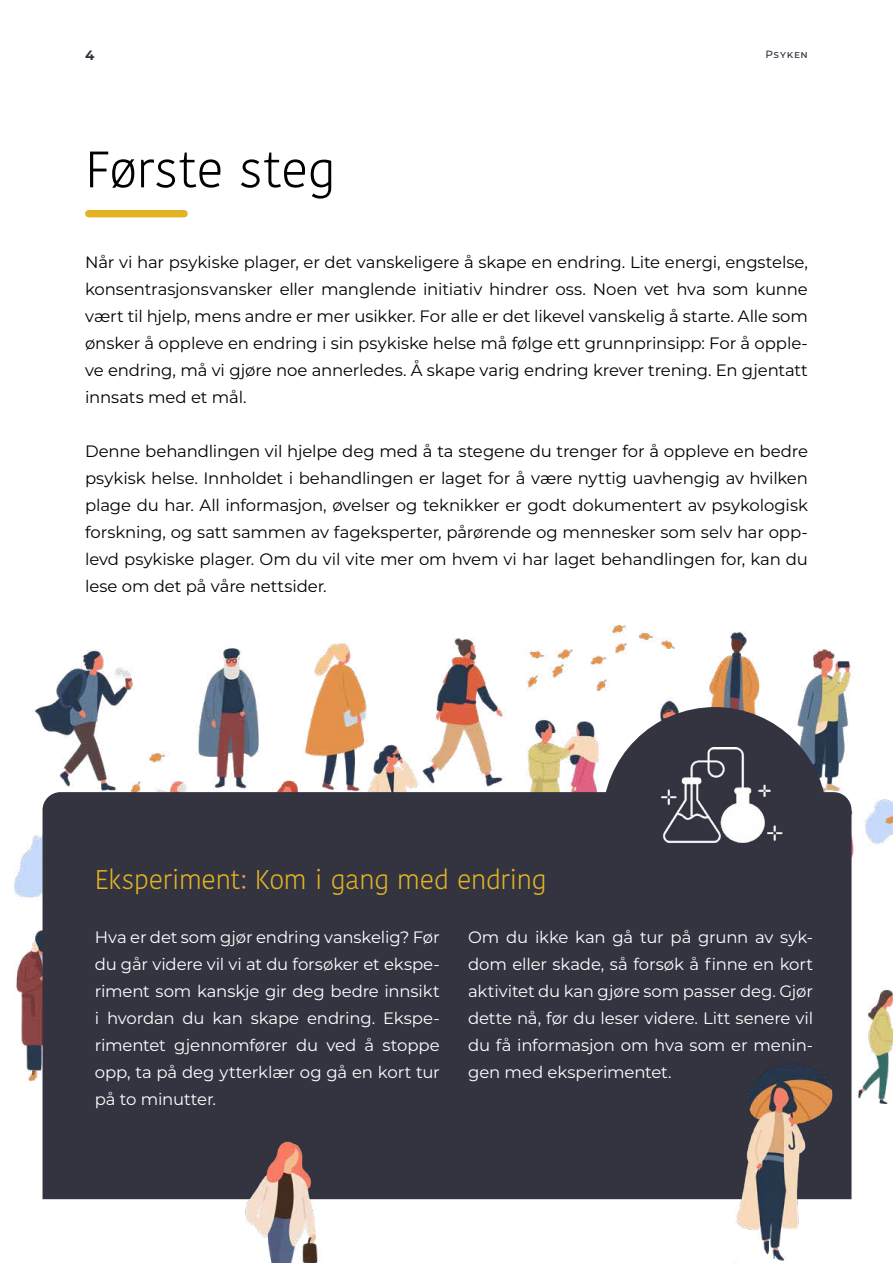
<style>
.page{position:relative;width:893px;height:1263px;background:#fff}
.page>*{position:absolute;margin:0;border:0;box-sizing:border-box;transform-origin:0 0}
.t1{font:300 51px "Kohinoor Telugu";letter-spacing:-.01em;color:#000}
.t2{font:300 27px "Kohinoor Telugu";letter-spacing:-.01em;color:#e4b325}
.t3{font:16.5px/27px "Montserrat";letter-spacing:-.01em;color:#000;text-align:justify}
.t4{font:16.5px/27px "Montserrat";letter-spacing:-.01em;color:#fff;text-align:justify}
.t5{font:700 13.5px "Montserrat";color:#333440}
.t6{font:500 10.5px "Montserrat";letter-spacing:.07em;color:#333440}
</style>
<div class="page">
<div style="left:89px;top:210px;width:95px;height:7px;background:#e4b325"></div>
<img style="left:15px;top:625px;width:878px;height:479px">
<div style="left:43px;top:792px;width:808px;height:407px;background:#333440"></div>
<div style="left:603px;top:707px;width:224px;height:224px;background:#333440;border-radius:50%"></div>
<img style="left:245px;top:1132px;width:77px;height:131px">
<img style="left:623px;top:747px;width:184px;height:96px">
<img style="left:735px;top:1032px;width:104px;height:229px">
<p class="t5" style="left:85px;top:45px;width:11px">4</p>
<p class="t6" style="left:765px;top:47px;width:44px">Psyken</p>
<h1 class="t1" style="left:85px;top:140px;width:252px">Første steg</h1>
<p class="t3" style="left:85px;top:248px;width:724px">Når vi har psykiske plager, er det vanskeligere å skape en endring. Lite energi, engstelse, konsentrasjonsvansker eller manglende initiativ hindrer oss. Noen vet hva som kunne vært til hjelp, mens andre er mer usikker. For alle er det likevel vanskelig å starte. Alle som ønsker å oppleve en endring i sin psykiske helse må følge ett grunnprinsipp: For å opple&shy;ve endring, må vi gjøre noe annerledes. Å skape varig endring krever trening. En gjentatt innsats med et mål.</p>
<p class="t3" style="left:85px;top:437px;width:724px">Denne behandlingen vil hjelpe deg med å ta stegene du trenger for å oppleve en bedre psykisk helse. Innholdet i behandlingen er laget for å være nyttig uavhengig av hvilken plage du har. All informasjon, øvelser og teknikker er godt dokumentert av psykologisk forskning, og satt sammen av fageksperter, pårørende og mennesker som selv har opp&shy;levd psykiske plager. Om du vil vite mer om hvem vi har laget behandlingen for, kan du lese om det på våre nettsider.</p>
<h2 class="t2" style="left:95px;top:864px;width:453px">Eksperiment: Kom i gang med endring</h2>
<p class="t4" style="left:468px;top:923px;width:347px">Om du ikke kan gå tur på grunn av syk&shy;dom eller skade, så forsøk å finne en kort aktivitet du kan gjøre som passer deg. Gjør dette nå, før du leser videre. Litt senere vil du få informasjon om hva som er menin&shy;gen med eksperimentet.</p>
<p class="t4" style="left:95px;top:923px;width:346px">Hva er det som gjør endring vanskelig? Før du går videre vil vi at du forsøker et ekspe&shy;riment som kanskje gir deg bedre innsikt i hvordan du kan skape endring. Ekspe&shy;rimentet gjennomfører du ved å stoppe opp, ta på deg ytterklær og gå en kort tur på to minutter.</p>
</div>
